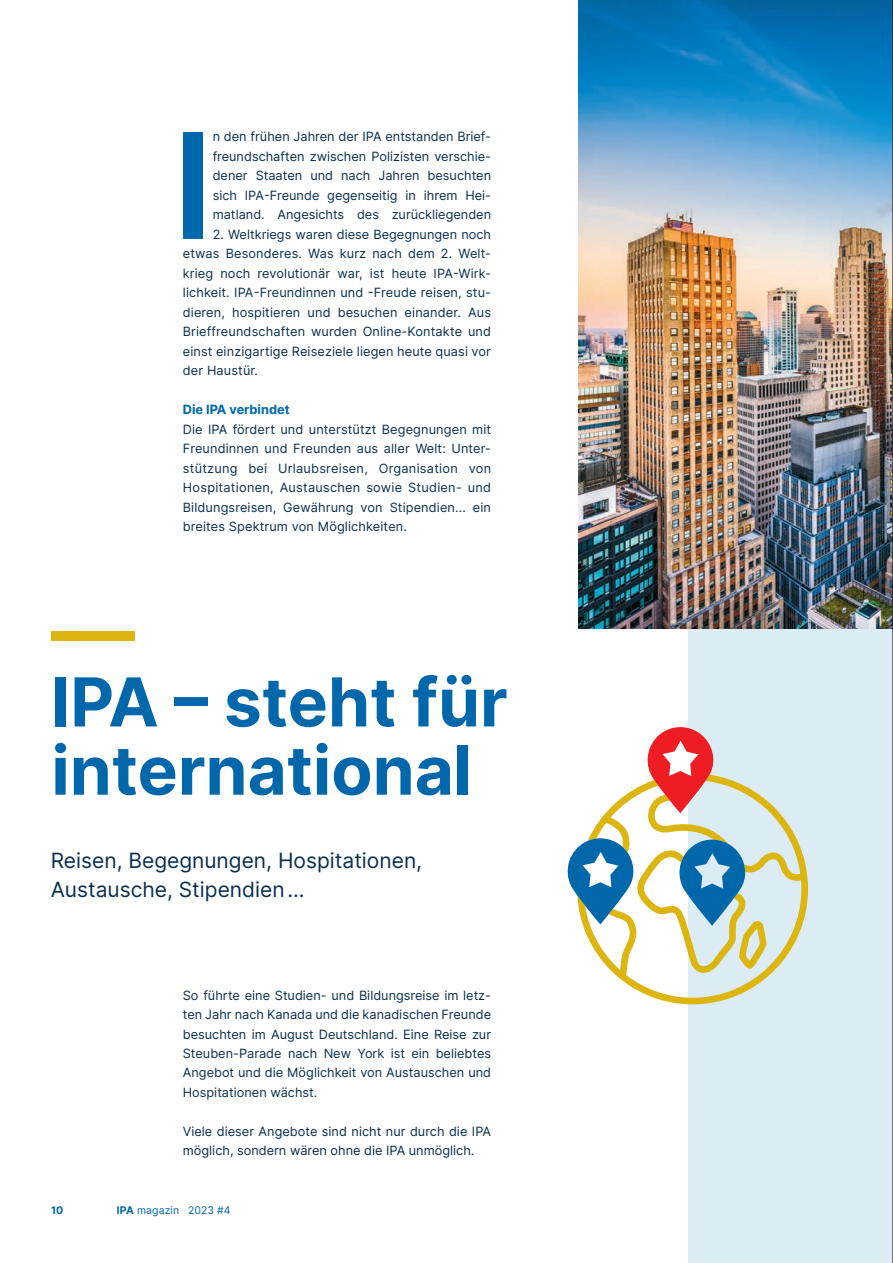
<style>
.page{position:relative;width:893px;height:1263px;background:#fff}
.page>*{position:absolute;margin:0;border:0;box-sizing:border-box;transform-origin:0 0}
.t1{font:600 146.85px "Inter";color:#0067aa}
.t2{font:700 67.5px/68.2px "Inter";color:#0067aa}
.t3{font:900 67.5px "Inter";color:#ddb511;scale:2.5 1}
.t4{font:21px/29.2px "Inter";color:#092f4f}
.t5{font:12.75px/19.5px "Inter";color:#092f4f;text-align:justify}
.t6{font:700 12.75px "Inter";color:#0067aa}
.t7{font:10.5px "Inter";letter-spacing:.01em;color:#0067aa}
.t8{font:700 10.5px "Inter";color:#0067aa}
.s1{font-weight:700}
</style>
<div class="page">
<div style="left:689px;top:132px;width:204px;height:1131px;background:#dbecf4"></div>
<img style="left:578px;top:0;width:314px;height:629px">
<svg style="left:613px;top:801px;width:195px;height:203px"></svg>
<svg style="left:567px;top:727px;width:200px;height:246px"></svg>
<hr style="left:892px;top:0;width:1px;height:1263px;background:#231f20">
<h1 class="t1" style="left:172px;top:79px;width:42px">I</h1>
<p class="t5" style="left:213px;top:127px;width:280px">n den frühen Jahren der IPA entstanden Brief&shy;freundschaften zwischen Polizisten verschie&shy;dener Staaten und nach Jahren besuchten sich IPA-Freunde gegenseitig in ihrem Hei&shy;matland. Angesichts des zurückliegenden</p>
<p class="t5" style="left:183px;top:224px;width:310px;text-indent:30px">2. Weltkriegs waren diese Begegnungen noch etwas Besonderes. Was kurz nach dem 2. Welt&shy;krieg noch revolutionär war, ist heute IPA-Wirk&shy;lichkeit. IPA-Freundinnen und -Freude reisen, stu&shy;dieren, hospitieren und besuchen einander. Aus Brieffreundschaften wurden Online-Kontakte und einst einzigartige Reiseziele liegen heute quasi vor der Haustür.</p>
<p class="t6" style="left:183px;top:400px;width:108px">Die IPA verbindet</p>
<p class="t5" style="left:183px;top:419px;width:310px">Die IPA fördert und unterstützt Begegnungen mit Freundinnen und Freunden aus aller Welt: Unter&shy;stützung bei Urlaubsreisen, Organisation von Hospitationen, Austauschen sowie Studien- und Bildungsreisen, Gewährung von Stipendien... ein breites Spektrum von Möglichkeiten.</p>
<h2 class="t3" style="left:51px;top:557px;width:35px">_</h2>
<h2 class="t2" style="left:51px;top:666px;width:458px">IPA – steht für international</h2>
<h3 class="t4" style="left:51px;top:845px;width:373px">Reisen, Begegnungen, Hospitationen,<br>Austausche, Stipendien...</h3>
<p class="t5" style="left:183px;top:985px;width:310px">So führte eine Studien- und Bildungsreise im letz&shy;ten Jahr nach Kanada und die kanadischen Freunde besuchten im August Deutschland. Eine Reise zur Steuben-Parade nach New York ist ein beliebtes Angebot und die Möglichkeit von Austauschen und Hospitationen wächst.</p>
<p class="t5" style="left:183px;top:1121px;width:310px">Viele dieser Angebote sind nicht nur durch die IPA möglich, sondern wären ohne die IPA unmöglich.</p>
<p class="t8" style="left:51px;top:1202px;width:14px">10</p>
<p class="t7" style="left:117px;top:1202px;width:115px"><span class="s1">IPA</span> magazin 2023 #4</p>
</div>
